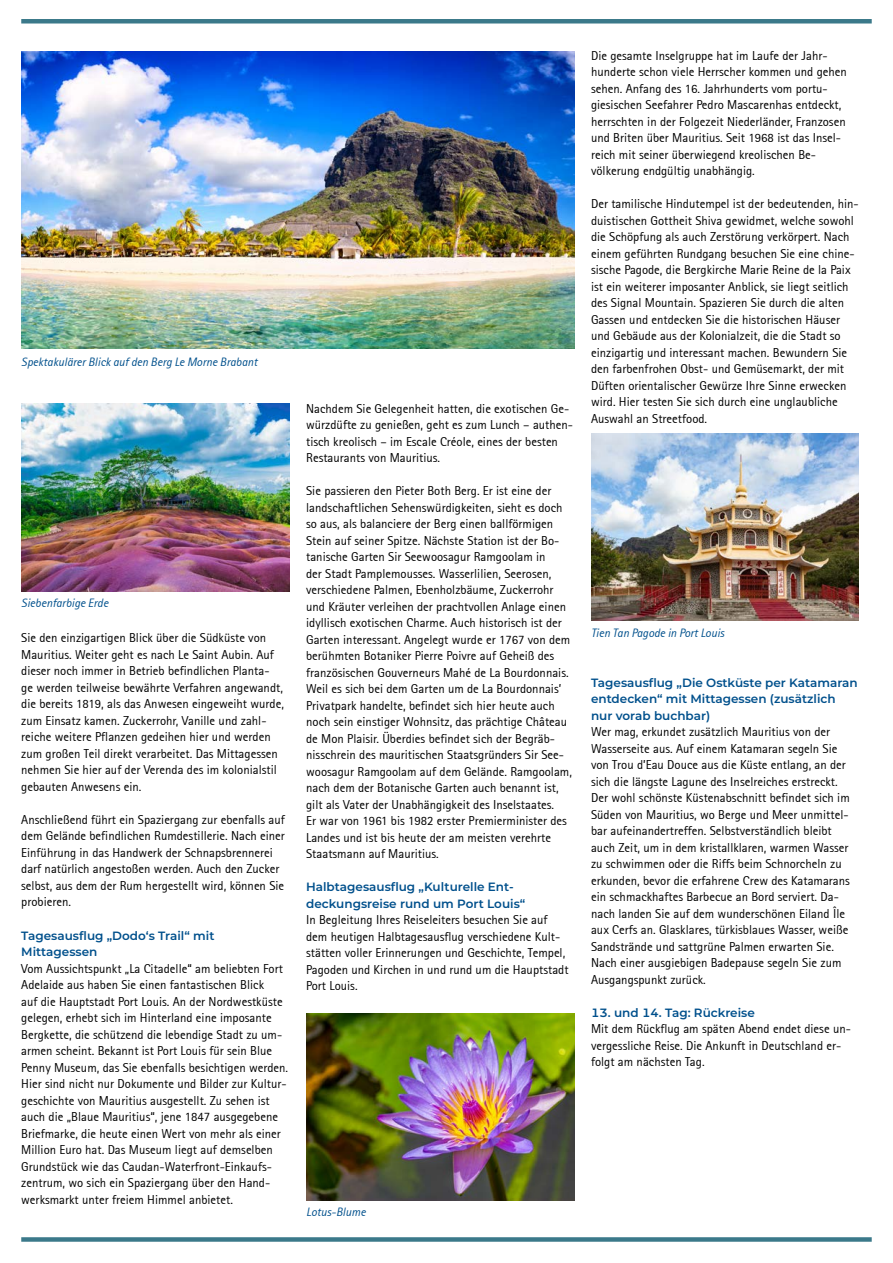
<style>
.page{position:relative;width:893px;height:1263px;background:#fff}
.page>*{position:absolute;margin:0;border:0;box-sizing:border-box;transform-origin:0 0}
.t1{font:12.75px/16.5px "Rotis Sans Serif";color:#000}
.t2{font:600 12px/16.5px "Montserrat";color:#00508c}
.t3{font:italic 12px "Rotis Sans Serif";color:#00508c}
</style>
<div class="page">
<div style="left:21px;top:19px;width:851px;height:5px;background:#3b798a"></div>
<div style="left:21px;top:1237px;width:851px;height:5px;background:#3b798a"></div>
<img style="left:21px;top:51px;width:553px;height:298px">
<img style="left:21px;top:404px;width:268px;height:187px">
<img style="left:306px;top:1013px;width:268px;height:187px">
<img style="left:591px;top:434px;width:268px;height:187px">
<p class="t3" style="left:21px;top:354px;width:238px">Spektakulärer Blick auf den Berg Le Morne Brabant</p>
<p class="t3" style="left:21px;top:596px;width:89px">Siebenfarbige Erde</p>
<p class="t1" style="left:21px;top:630px;width:264px">Sie den einzigartigen Blick über die Südküste von Mauritius. Weiter geht es nach Le Saint Aubin. Auf dieser noch immer in Betrieb befindlichen Planta&shy;ge werden teilweise bewährte Verfahren angewandt, die bereits 1819, als das Anwesen eingeweiht wurde, zum Einsatz kamen. Zuckerrohr, Vanille und zahl&shy;reiche weitere Pflanzen gedeihen hier und werden zum großen Teil direkt verarbeitet. Das Mittagessen nehmen Sie hier auf der Verenda des im kolonialstil gebauten Anwesens ein.</p>
<p class="t1" style="left:21px;top:811px;width:265px">Anschließend führt ein Spaziergang zur ebenfalls auf dem Gelände befindlichen Rumdestillerie. Nach einer Einführung in das Handwerk der Schnapsbrennerei darf natürlich angestoßen werden. Auch den Zucker selbst, aus dem der Rum hergestellt wird, können Sie probieren.</p>
<p class="t2" style="left:21px;top:926px;width:195px">Tagesausflug „Dodo‘s Trail“ mit<br>Mittagessen</p>
<p class="t1" style="left:21px;top:960px;width:268px">Vom Aussichtspunkt „La Citadelle“ am beliebten Fort Adelaide aus haben Sie einen fantastischen Blick<br>auf die Hauptstadt Port Louis. An der Nordwestküste gelegen, erhebt sich im Hinterland eine imposante Bergkette, die schützend die lebendige Stadt zu um&shy;armen scheint. Bekannt ist Port Louis für sein Blue Penny Museum, das Sie ebenfalls besichtigen werden.<br>Hier sind nicht nur Dokumente und Bilder zur Kultur&shy;geschichte von Mauritius ausgestellt. Zu sehen ist auch die „Blaue Mauritius“, jene 1847 ausgegebene Briefmarke, die heute einen Wert von mehr als einer Million Euro hat. Das Museum liegt auf demselben Grundstück wie das Caudan-Waterfront-Einkaufs&shy;zentrum, wo sich ein Spaziergang über den Hand&shy;werksmarkt unter freiem Himmel anbietet.</p>
<p class="t1" style="left:306px;top:400px;width:268px">Nachdem Sie Gelegenheit hatten, die exotischen Ge&shy;würzdüfte zu genießen, geht es zum Lunch – authen&shy;tisch kreolisch – im Escale Créole, eines der besten Restaurants von Mauritius.</p>
<p class="t1" style="left:306px;top:483px;width:267px">Sie passieren den Pieter Both Berg. Er ist eine der landschaftlichen Sehenswürdigkeiten, sieht es doch so aus, als balanciere der Berg einen ballförmigen Stein auf seiner Spitze. Nächste Station ist der Bo&shy;tanische Garten Sir Seewoosagur Ramgoolam in<br>der Stadt Pamplemousses. Wasserlilien, Seerosen, verschiedene Palmen, Ebenholzbäume, Zuckerrohr und Kräuter verleihen der prachtvollen Anlage einen idyllisch exotischen Charme. Auch historisch ist der Garten interessant. Angelegt wurde er 1767 von dem berühmten Botaniker Pierre Poivre auf Geheiß des französischen Gouverneurs Mahé de La Bourdonnais.<br>Weil es sich bei dem Garten um de La Bourdonnais’ Privatpark handelte, befindet sich hier heute auch noch sein einstiger Wohnsitz, das prächtige Château de Mon Plaisir. Überdies befindet sich der Begräb&shy;nisschrein des mauritischen Staatsgründers Sir See&shy;woosagur Ramgoolam auf dem Gelände. Ramgoolam, nach dem der Botanische Garten auch benannt ist, gilt als Vater der Unabhängigkeit des Inselstaates.<br>Er war von 1961 bis 1982 erster Premierminister des Landes und ist bis heute der am meisten verehrte Staatsmann auf Mauritius.</p>
<p class="t2" style="left:306px;top:878px;width:221px">Halbtagesausflug „Kulturelle Ent&shy;deckungsreise rund um Port Louis“</p>
<p class="t1" style="left:306px;top:912px;width:264px">In Begleitung Ihres Reiseleiters besuchen Sie auf dem heutigen Halbtagesausflug verschiedene Kult&shy;stätten voller Erinnerungen und Geschichte, Tempel, Pagoden und Kirchen in und rund um die Hauptstadt Port Louis.</p>
<p class="t1" style="left:591px;top:47px;width:257px">Die gesamte Inselgruppe hat im Laufe der Jahr&shy;hunderte schon viele Herrscher kommen und gehen sehen. Anfang des 16. Jahrhunderts vom portu&shy;giesischen Seefahrer Pedro Mascarenhas entdeckt, herrschten in der Folgezeit Niederländer, Franzosen und Briten über Mauritius. Seit 1968 ist das Insel&shy;reich mit seiner überwiegend kreolischen Be&shy;völkerung endgültig unabhängig.</p>
<p class="t1" style="left:591px;top:196px;width:269px">Der tamilische Hindutempel ist der bedeutenden, hin&shy;duistischen Gottheit Shiva gewidmet, welche sowohl die Schöpfung als auch Zerstörung verkörpert. Nach einem geführten Rundgang besuchen Sie eine chine&shy;sische Pagode, die Bergkirche Marie Reine de la Paix ist ein weiterer imposanter Anblick, sie liegt seitlich des Signal Mountain. Spazieren Sie durch die alten Gassen und entdecken Sie die historischen Häuser und Gebäude aus der Kolonialzeit, die die Stadt so einzigartig und interessant machen. Bewundern Sie den farbenfrohen Obst- und Gemüsemarkt, der mit Düften orientalischer Gewürze Ihre Sinne erwecken wird. Hier testen Sie sich durch eine unglaubliche Auswahl an Streetfood.</p>
<p class="t3" style="left:591px;top:626px;width:135px">Tien Tan Pagode in Port Louis</p>
<p class="t2" style="left:591px;top:674px;width:268px">Tagesausflug „Die Ostküste per Katamaran entdecken“ mit Mittagessen (zusätzlich nur vorab buchbar)</p>
<p class="t1" style="left:591px;top:724px;width:260px">Wer mag, erkundet zusätzlich Mauritius von der Wasserseite aus. Auf einem Katamaran segeln Sie von Trou d’Eau Douce aus die Küste entlang, an der sich die längste Lagune des Inselreiches erstreckt.<br>Der wohl schönste Küstenabschnitt befindet sich im Süden von Mauritius, wo Berge und Meer unmittel&shy;bar aufeinandertreffen. Selbstverständlich bleibt auch Zeit, um in dem kristallklaren, warmen Wasser zu schwimmen oder die Riffs beim Schnorcheln zu erkunden, bevor die erfahrene Crew des Katamarans ein schmackhaftes Barbecue an Bord serviert. Da&shy;nach landen Sie auf dem wunderschönen Eiland Île aux Cerfs an. Glasklares, türkisblaues Wasser, weiße Sandstrände und sattgrüne Palmen erwarten Sie.<br>Nach einer ausgiebigen Badepause segeln Sie zum Ausgangspunkt zurück.</p>
<p class="t2" style="left:591px;top:1004px;width:165px">13. und 14. Tag: Rückreise</p>
<p class="t1" style="left:591px;top:1021px;width:261px">Mit dem Rückflug am späten Abend endet diese un&shy;vergessliche Reise. Die Ankunft in Deutschland er&shy;folgt am nächsten Tag.</p>
<p class="t3" style="left:306px;top:1205px;width:61px">Lotus-Blume</p>
</div>
